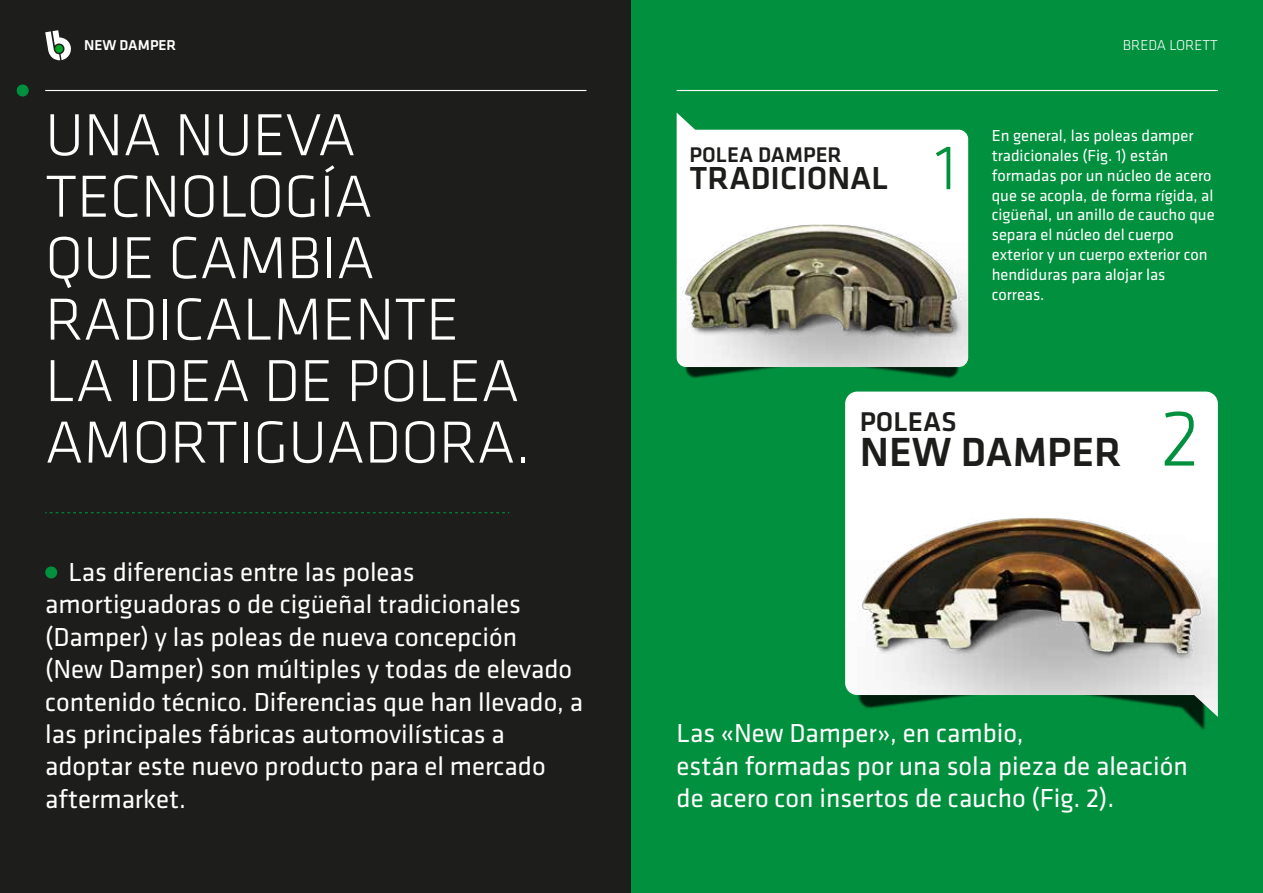
<style>
.page{position:relative;width:1263px;height:893px;background:#fff}
.page>*{position:absolute;margin:0;border:0;box-sizing:border-box;transform-origin:0 0}
.t1{font:300 61.5px/61.5px "Klavika";color:#fff}
.t2{font:500 42.15px "Klavika";color:#1d1d1b}
.t3{font:500 33px "Klavika";color:#1d1d1b}
.t4{font:500 28.2px "Klavika";color:#1d1d1b}
.t5{font:27px/32.4px "Klavika";color:#fff}
.t6{font:500 22.05px "Klavika";color:#1d1d1b}
.t7{font:16.5px/19.8px "Klavika";color:#fff}
.t8{font:300 14.85px "Klavika";color:#fff}
.t9{font:500 14.85px "Klavika";color:#fff}
</style>
<div class="page">
<div style="left:0;top:0;width:631px;height:893px;background:#1d1d1b"></div>
<svg style="left:45px;top:30px;width:26px;height:30px"></svg>
<hr style="left:45px;top:90px;width:541px;height:1px;background:#fff">
<div style="left:631px;top:0;width:632px;height:893px;background:#00903e"></div>
<hr style="left:677px;top:90px;width:541px;height:1px;background:#fff">
<div style="left:17px;top:84px;width:12px;height:13px;background:#00903e;border-radius:50%"></div>
<div style="left:45px;top:566px;width:12px;height:12px;background:#00903e;border-radius:50%"></div>
<img style="left:676px;top:89px;width:335px;height:289px">
<svg style="left:677px;top:113px;width:291px;height:112px;fill:#fff"></svg>
<svg style="left:936px;top:147px;width:14px;height:42px"></svg>
<img style="left:806px;top:349px;width:403px;height:381px">
<div style="left:845px;top:392px;width:373px;height:126px;background:#fff"></div>
<svg style="left:1165px;top:411px;width:29px;height:55px"></svg>
<svg style="left:45px;top:512px;width:464px;height:1px"></svg>
<img style="left:677px;top:225px;width:291px;height:142px">
<img style="left:845px;top:518px;width:373px;height:199px">
<p class="t9" style="left:84px;top:37px;width:94px">NEW DAMPER</p>
<p class="t8" style="left:1123px;top:37px;width:96px">BREDA LORETT</p>
<h1 class="t1" style="left:45px;top:105px;width:487px">UNA NUEVA<br>TECNOLOGÍA<br>QUE CAMBIA<br>RADICALMENTE<br>LA IDEA DE POLEA<br>AMORTIGUADORA.</h1>
<p class="t5" style="left:45px;top:556px;width:539px;text-indent:23px">Las diferencias entre las poleas amortiguadoras o de cigüeñal tradicionales (Damper) y las poleas de nueva concepción<br>(New Damper) son múltiples y todas de elevado contenido técnico. Diferencias que han llevado, a las principales fábricas automovilísticas a adoptar este nuevo producto para el mercado aftermarket.</p>
<p class="t6" style="left:689px;top:142px;width:154px">POLEA DAMPER</p>
<p class="t3" style="left:689px;top:160px;width:200px">TRADICIONAL</p>
<p class="t7" style="left:992px;top:126px;width:224px">En general, las poleas damper tradicionales (Fig. 1) están formadas por un núcleo de acero que se acopla, de forma rígida, al cigüeñal, un anillo de caucho que separa el núcleo del cuerpo exterior y un cuerpo exterior con hendiduras para alojar las correas.</p>
<p class="t4" style="left:860px;top:406px;width:98px">POLEAS</p>
<h2 class="t2" style="left:860px;top:429px;width:263px">NEW DAMPER</h2>
<p class="t5" style="left:677px;top:718px;width:513px">Las «New Damper», en cambio,<br>están formadas por una sola pieza de aleación de acero con insertos de caucho (Fig. 2).</p>
</div>
